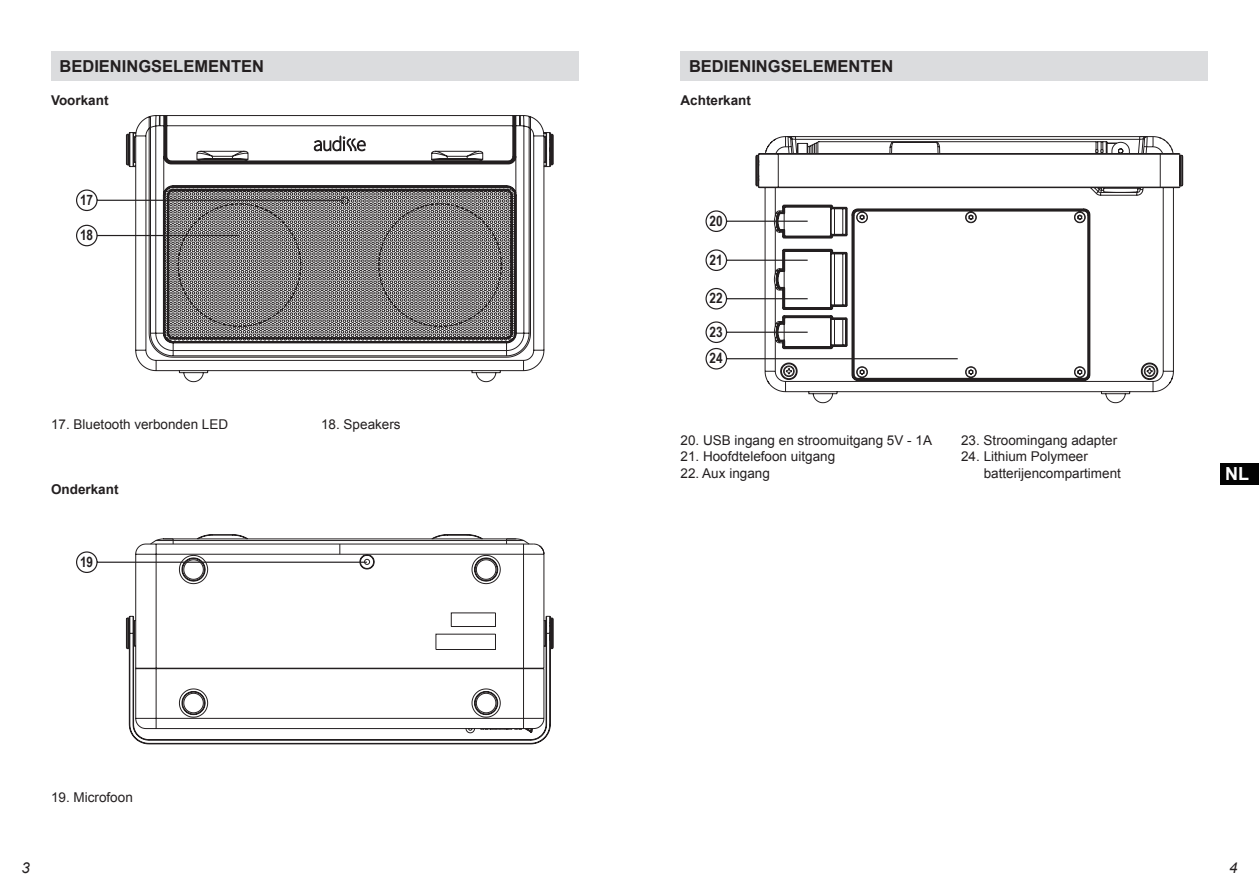
<style>
.page{position:relative;width:1259px;height:893px;background:#fff}
.page>*{position:absolute;margin:0;border:0;box-sizing:border-box;transform-origin:0 0}
.t1{font:700 18px "Arial";color:#fff}
.t2{font:700 16.5px "Arial";color:#231f20}
.t3{font:italic 15px "Arial";color:#231f20}
.t4{font:700 14.4px/26.5px "Arial Narrow";color:#231f20}
.t5{font:13.5px "Arial";color:#231f20}
.t6{font:700 13.5px "Arial";color:#231f20}
</style>
<div class="page">
<div style="left:1220px;top:463px;width:39px;height:21px;background:#030303"></div>
<div style="left:51px;top:51px;width:527px;height:30px;background:#dbdcde"></div>
<div style="left:680px;top:51px;width:528px;height:30px;background:#dbdcde"></div>
<svg style="left:126px;top:115px;width:428px;height:267px"></svg>
<svg style="left:76px;top:189px;width:269px;height:23px"></svg>
<svg style="left:76px;top:224px;width:164px;height:23px"></svg>
<svg style="left:126px;top:543px;width:428px;height:202px"></svg>
<svg style="left:150px;top:534px;width:394px;height:116px"></svg>
<svg style="left:76px;top:551px;width:292px;height:23px"></svg>
<svg style="left:705px;top:287px;width:50px;height:23px"></svg>
<svg style="left:705px;top:321px;width:50px;height:49px"></svg>
<svg style="left:755px;top:139px;width:418px;height:264px"></svg>
<svg style="left:774px;top:136px;width:409px;height:242px"></svg>
<svg style="left:705px;top:187px;width:142px;height:85px"></svg>
<p class="t2" style="left:60px;top:60px;width:206px">BEDIENINGSELEMENTEN</p>
<p class="t6" style="left:51px;top:95px;width:59px">Voorkant</p>
<p class="t4" style="left:80px;top:186px;width:15px">17</p>
<p class="t4" style="left:80px;top:222px;width:15px">18</p>
<p class="t5" style="left:51px;top:419px;width:179px">17. Bluetooth verbonden LED</p>
<p class="t5" style="left:321px;top:419px;width:81px">18. Speakers</p>
<p class="t6" style="left:51px;top:484px;width:69px">Onderkant</p>
<p class="t4" style="left:80px;top:548px;width:15px">19</p>
<p class="t5" style="left:51px;top:792px;width:83px">19. Microfoon</p>
<p class="t2" style="left:689px;top:60px;width:206px">BEDIENINGSELEMENTEN</p>
<p class="t6" style="left:680px;top:95px;width:72px">Achterkant</p>
<p class="t4" style="left:709px;top:207px;width:15px">20</p>
<p class="t4" style="left:709px;top:246px;width:15px">21</p>
<p class="t4" style="left:709px;top:285px;width:15px">22</p>
<p class="t4" style="left:709px;top:318px;width:15px">23<br>24</p>
<p class="t5" style="left:680px;top:435px;width:253px">20. USB ingang en stroomuitgang 5V - 1A</p>
<p class="t5" style="left:961px;top:435px;width:158px">23. Stroomingang adapter</p>
<p class="t5" style="left:680px;top:452px;width:156px">21. Hoofdtelefoon uitgang</p>
<p class="t5" style="left:961px;top:452px;width:128px">24. Lithium Polymeer</p>
<p class="t5" style="left:680px;top:468px;width:91px">22. Aux ingang</p>
<p class="t5" style="left:983px;top:468px;width:139px">batterijencompartiment</p>
<h1 class="t1" style="left:1225px;top:467px;width:25px">NL</h1>
<p class="t3" style="left:21px;top:862px;width:10px">3</p>
<p class="t3" style="left:1229px;top:862px;width:10px">4</p>
</div>
